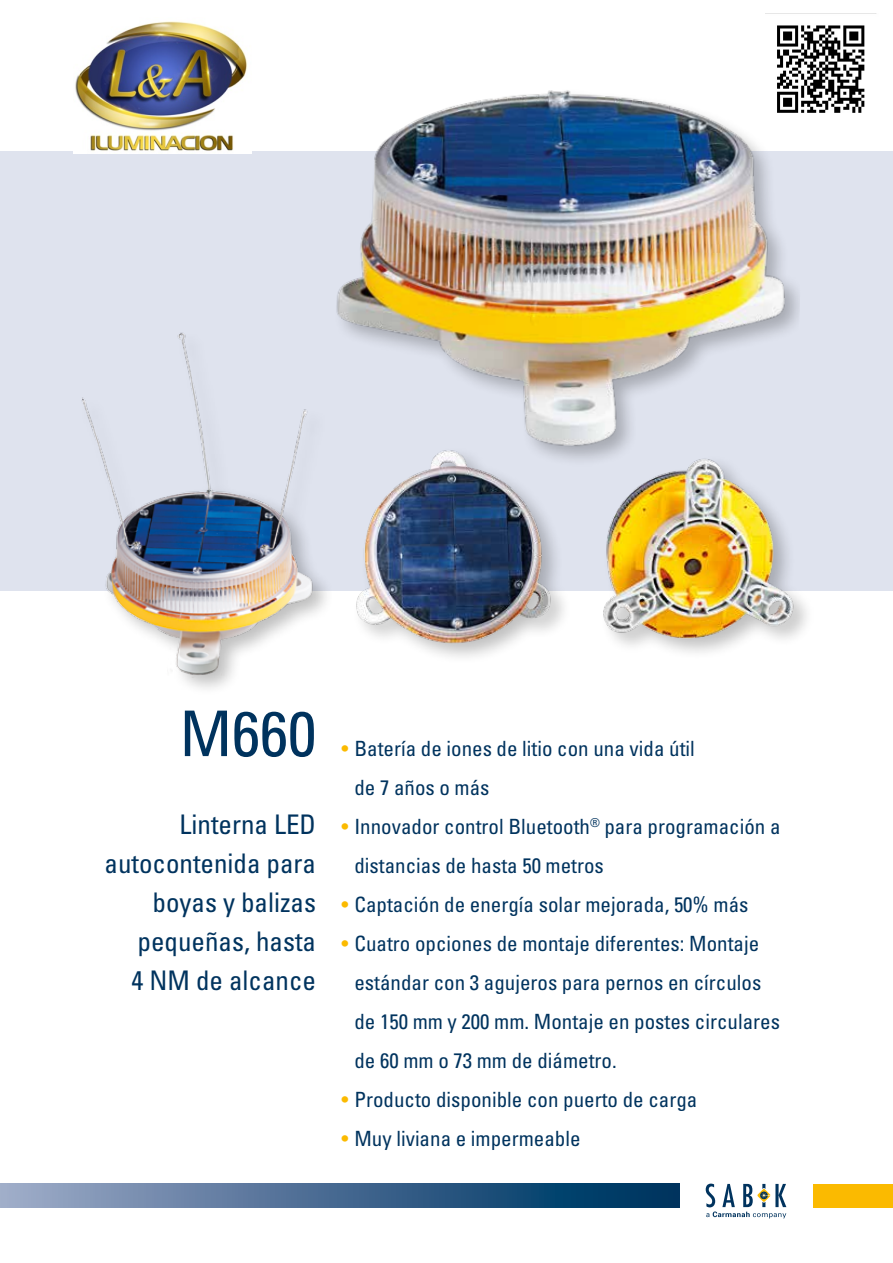
<style>
.page{position:relative;width:893px;height:1263px;background:#fff}
.page>*{position:absolute;margin:0;border:0;box-sizing:border-box;transform-origin:0 0}
.t1{font:condensed 63px "Univers LT Std";color:#00335e}
.t2{font:condensed 27px/39px "Univers LT Std";color:#00335e;text-align:right}
.t3{font:condensed 21px/39px "Univers LT Std";color:#00335e}
.s1{color:#fbba00}
</style>
<div class="page">
<div style="left:0;top:152px;width:893px;height:439px;background:#dfe3ee"></div>
<div style="left:813px;top:1184px;width:80px;height:23px;background:#fbba00"></div>
<div style="left:0;top:1184px;width:680px;height:23px;background:linear-gradient(to right,#9ea8c7,#002d5b)"></div>
<svg style="left:706px;top:1183px;width:80px;height:35px"></svg>
<img style="left:81px;top:332px;width:246px;height:357px">
<img style="left:323px;top:90px;width:483px;height:411px">
<div style="left:353px;top:446px;width:219px;height:218px;background:#000;opacity:.25"></div>
<img style="left:354px;top:442px;width:215px;height:214px">
<img style="left:590px;top:442px;width:217px;height:211px">
<img style="left:73px;top:21px;width:178px;height:132px">
<img style="left:765px;top:25px;width:100px;height:96px">
<h1 class="t1" style="left:180px;top:694px;width:138px">M660</h1>
<p class="t2" style="left:105px;top:805px;width:213px">Linterna LED autocontenida para boyas y balizas pequeñas, hasta<br>4 NM de alcance</p>
<p class="t3" style="left:354px;top:729px;width:342px;text-indent:-13px"><span class="s1">•</span> Batería de iones de litio con una vida útil de 7 años o más</p>
<p class="t3" style="left:354px;top:807px;width:428px;text-indent:-13px"><span class="s1">•</span> Innovador control Bluetooth<sup>®</sup> para programación a distancias de hasta 50 metros</p>
<p class="t3" style="left:342px;top:885px;width:408px"><span class="s1">•</span> Captación de energía solar mejorada, 50% más</p>
<p class="t3" style="left:354px;top:924px;width:427px;text-indent:-13px"><span class="s1">•</span> Cuatro opciones de montaje diferentes: Montaje estándar con 3 agujeros para pernos en círculos de 150 mm y 200 mm. Montaje en postes circulares de 60 mm o 73 mm de diámetro.</p>
<p class="t3" style="left:342px;top:1080px;width:357px"><span class="s1">•</span> Producto disponible con puerto de carga</p>
<p class="t3" style="left:342px;top:1119px;width:241px"><span class="s1">•</span> Muy liviana e impermeable</p>
</div>
